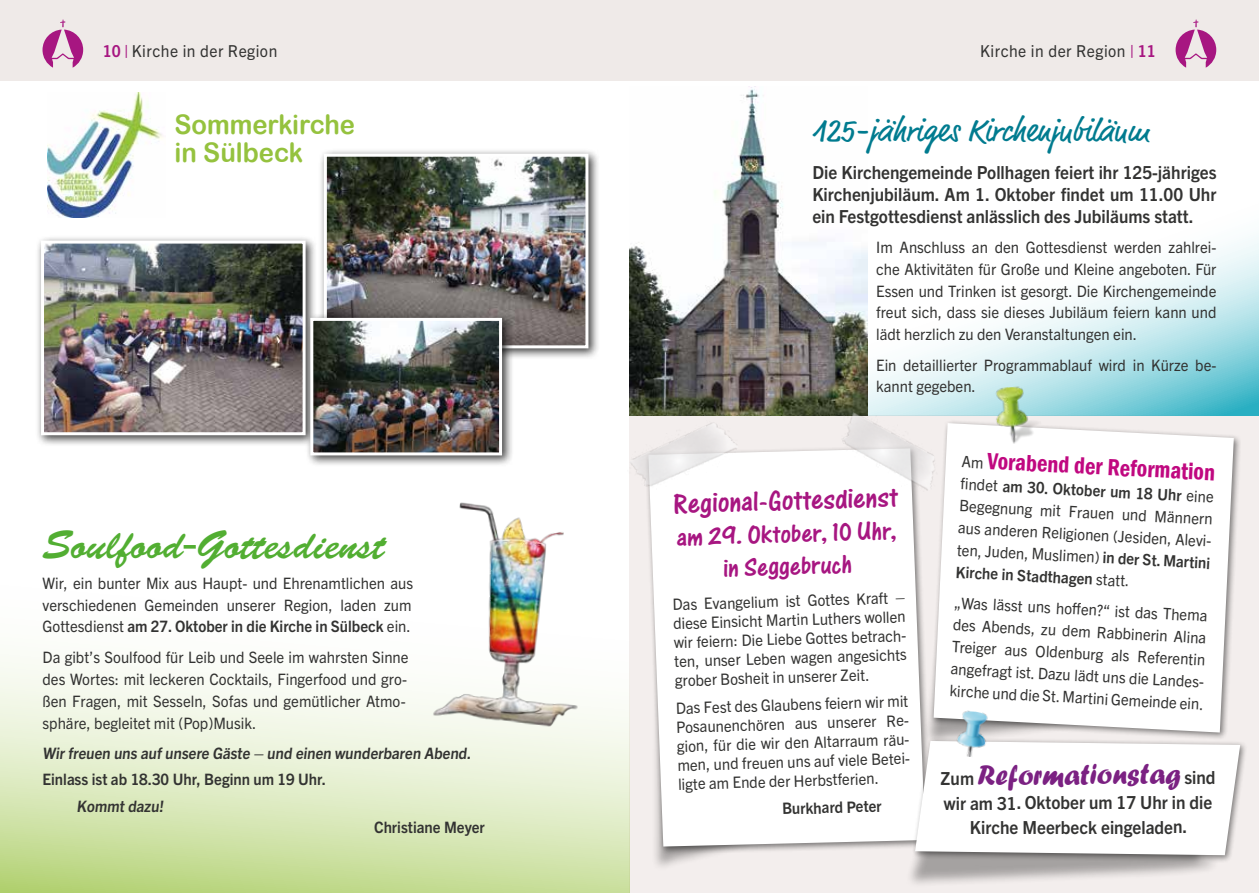
<style>
.page{position:relative;width:1259px;height:893px;background:#fff}
.page>*{position:absolute;margin:0;border:0;box-sizing:border-box;transform-origin:0 0}
.t1{font:40.5px "Brush Script Std";color:#52ae32}
.t2{font:32.25px "Market Pro";color:#007b8f}
.t3{font:30px "Forte";letter-spacing:-.005em;color:#7b2182;scale:.95 1}
.t4{font:30px "One Stroke Script Let Plain";color:#a71681}
.t5{font:27px/32.4px "One Stroke Script Let Plain";color:#a71681;text-align:center}
.t6{font:27px/27.6px "Arial Rounded MT Bold";color:#95c23e;scale:.95 1}
.t7{font:600 condensed 24px "Franklin Gothic";color:#c00880;scale:.95 1}
.t8{font:700 18px/21.8px "Trade Gothic Next LT Pro";color:#333332;text-align:justify;scale:.95 1}
.t9{font:16.5px "Trade Gothic Next LT Pro";letter-spacing:.03em;color:#333332;scale:.95 1}
.t10{font:15.75px/19px "Trade Gothic Next LT Pro";color:#333332;scale:.95 1}
.t11{font:700 15.75px "Trade Gothic Next LT Pro";color:#333332;scale:.95 1}
.s1{font-weight:700;color:#a71681}
.s2{font-weight:700}
.s3{font-family:"Trade Gothic Next LT Pro";font-weight:400;font-stretch:normal;font-size:15.75px;color:#333332}
.s4{font-family:"Trade Gothic Next LT Pro";font-weight:700;font-size:18px;color:#333332}
</style>
<div class="page">
<div style="left:629px;top:415px;width:630px;height:478px;background:#f3eeed"></div>
<svg style="left:0;top:656px;width:629px;height:237px"></svg>
<svg style="left:748px;top:86px;width:511px;height:329px"></svg>
<img style="left:629px;top:87px;width:238px;height:328px">
<div style="left:0;top:0;width:1259px;height:81px;background:#efeae8"></div>
<svg style="left:43px;top:19px;width:40px;height:49px"></svg>
<svg style="left:1175px;top:19px;width:41px;height:49px"></svg>
<img style="left:432px;top:502px;width:160px;height:228px">
<img style="left:47px;top:93px;width:116px;height:124px">
<div style="left:318px;top:148px;width:282px;height:212px;background:#000;opacity:.75"></div>
<img style="left:328px;top:158px;width:256px;height:186px">
<div style="left:324px;top:154px;width:264px;height:194px;border:3px solid #fff"></div>
<div style="left:35px;top:235px;width:282px;height:212px;background:#000;opacity:.75"></div>
<img style="left:45px;top:245px;width:257px;height:186px">
<div style="left:41px;top:241px;width:265px;height:194px;border:3px solid #fff"></div>
<div style="left:305px;top:312px;width:209px;height:155px;background:#000;opacity:.75"></div>
<img style="left:314px;top:322px;width:184px;height:129px">
<div style="left:310px;top:318px;width:192px;height:137px;border:3px solid #fff"></div>
<div style="left:650px;top:532px;width:266px;height:340px;background:#000;opacity:.32"></div>
<div style="left:644px;top:444px;width:289px;height:411px;background:#000;opacity:.5"></div>
<div style="left:648px;top:448px;width:275px;height:398px;background:#fff"></div>
<div style="left:929px;top:419px;width:313px;height:321px;background:#000;opacity:.5"></div>
<svg style="left:933px;top:423px;width:300px;height:309px;background:#fbfbfb"></svg>
<div style="left:905px;top:780px;width:315px;height:109px;background:#000;opacity:.32"></div>
<div style="left:911px;top:737px;width:337px;height:126px;background:#000;opacity:.5"></div>
<svg style="left:915px;top:741px;width:325px;height:114px;background:#fafafa"></svg>
<img style="left:629px;top:401px;width:114px;height:109px">
<img style="left:834px;top:392px;width:110px;height:120px">
<img style="left:982px;top:385px;width:60px;height:61px">
<img style="left:944px;top:708px;width:57px;height:52px">
<p class="t9" style="left:103px;top:40px;width:185px"><span class="s1">10 |</span> Kirche in der Region</p>
<p class="t9" style="left:980px;top:40px;width:186px">Kirche in der Region <span class="s1">| 11</span></p>
<h3 class="t6" style="left:174px;top:111px;width:192px">Sommerkirche in Sülbeck</h3>
<h1 class="t1" style="left:43px;top:522px;width:344px">Soulfood-Gottesdienst</h1>
<p class="t10" style="left:43px;top:571px;width:392px;line-height:21.9px;text-align:justify">Wir, ein bunter Mix aus Haupt- und Ehrenamtlichen aus verschiedenen Gemeinden unserer Region, laden zum Gottesdienst <span class="s2">am 27. Oktober in die Kirche in Sülbeck</span> ein.</p>
<p class="t10" style="left:43px;top:645px;width:387px;line-height:21.9px">Da gibt’s Soulfood für Leib und Seele im wahrsten Sinne des Wortes: mit leckeren Cocktails, Fingerfood und gro&shy;ßen Fragen, mit Sesseln, Sofas und gemütlicher Atmo&shy;sphäre, begleitet mit (Pop)Musik.</p>
<p class="t11" style="left:43px;top:742px;width:455px">Wir freuen uns auf unsere Gäste – und einen wunderbaren Abend.</p>
<p class="t11" style="left:43px;top:769px;width:300px">Einlass ist ab 18.30 Uhr, Beginn um 19 Uhr.</p>
<p class="t11" style="left:77px;top:795px;width:95px">Kommt dazu!</p>
<p class="t11" style="left:374px;top:817px;width:118px">Christiane Meyer</p>
<h2 class="t2" style="left:812px;top:108px;width:339px">125-jähriges Kirchenjubiläum</h2>
<p class="t8" style="left:812px;top:161px;width:427px">Die Kirchengemeinde Pollhagen feiert ihr 125-jähriges Kirchenjubiläum. Am 1. Oktober findet um 11.00 Uhr ein Festgottesdienst anlässlich des Jubiläums statt.</p>
<p class="t10" style="left:876px;top:236px;width:360px;line-height:21.8px;text-align:justify">Im Anschluss an den Gottesdienst werden zahlrei&shy;che Aktivitäten für Große und Kleine angeboten. Für Essen und Trinken ist gesorgt. Die Kirchengemeinde freut sich, dass sie dieses Jubiläum feiern kann und lädt herzlich zu den Veranstaltungen ein.</p>
<p class="t10" style="left:876px;top:353px;width:360px;line-height:21.8px">Ein detaillierter Programmablauf wird in Kürze be&shy;kannt gegeben.</p>
<h3 class="t4" style="left:673px;top:487px;width:226px;rotate:-2deg">Regional-Gottesdienst</h3>
<h3 class="t5" style="left:676px;top:521px;width:222px;rotate:-2deg">am 29. Oktober, 10 Uhr, in Seggebruch</h3>
<p class="t10" style="left:672px;top:594px;width:249px;rotate:-2deg">Das Evangelium ist Gottes Kraft – diese Einsicht Martin Luthers wollen wir feiern: Die Liebe Gottes betrach&shy;ten, unser Leben wagen angesichts grober Bosheit in unserer Zeit.</p>
<p class="t10" style="left:675px;top:698px;width:250px;rotate:-2deg">Das Fest des Glaubens feiern wir mit Posaunenchören aus unserer Re&shy;gion, für die wir den Altarraum räu&shy;men, und freuen uns auf viele Betei&shy;ligte am Ende der Herbstferien.</p>
<p class="t11" style="left:782px;top:798px;width:106px;rotate:-2deg">Burkhard Peter</p>
<h3 class="t7" style="left:962px;top:443px;width:268px;rotate:3deg"><span class="s3">Am</span> Vorabend der Reformation</h3>
<p class="t10" style="left:961px;top:472px;width:271px;line-height:22px;rotate:3deg">fi ndet <span class="s2">am 30. Oktober um 18 Uhr</span> eine Begegnung mit Frauen und Männern aus anderen Religionen (Jesiden, Alevi&shy;ten, Juden, Muslimen) <span class="s2">in der St. Martini Kirche in Stadthagen</span> statt.</p>
<p class="t10" style="left:955px;top:590px;width:271px;line-height:22px;rotate:3deg">„Was lässt uns hoff en?“ ist das Thema des Abends, zu dem Rabbinerin Alina Treiger aus Oldenburg als Referentin angefragt ist. Dazu lädt uns die Landes&shy;kirche und die St. Martini Gemeinde ein.</p>
<h3 class="t3" style="left:940px;top:757px;width:291px"><span class="s4">Zum</span> Reformationstag <span class="s4">sind</span></h3>
<p class="t8" style="left:944px;top:789px;width:284px;line-height:24.6px;text-align:center">wir am 31. Oktober um 17 Uhr in die<br>Kirche Meerbeck eingeladen.</p>
</div>
